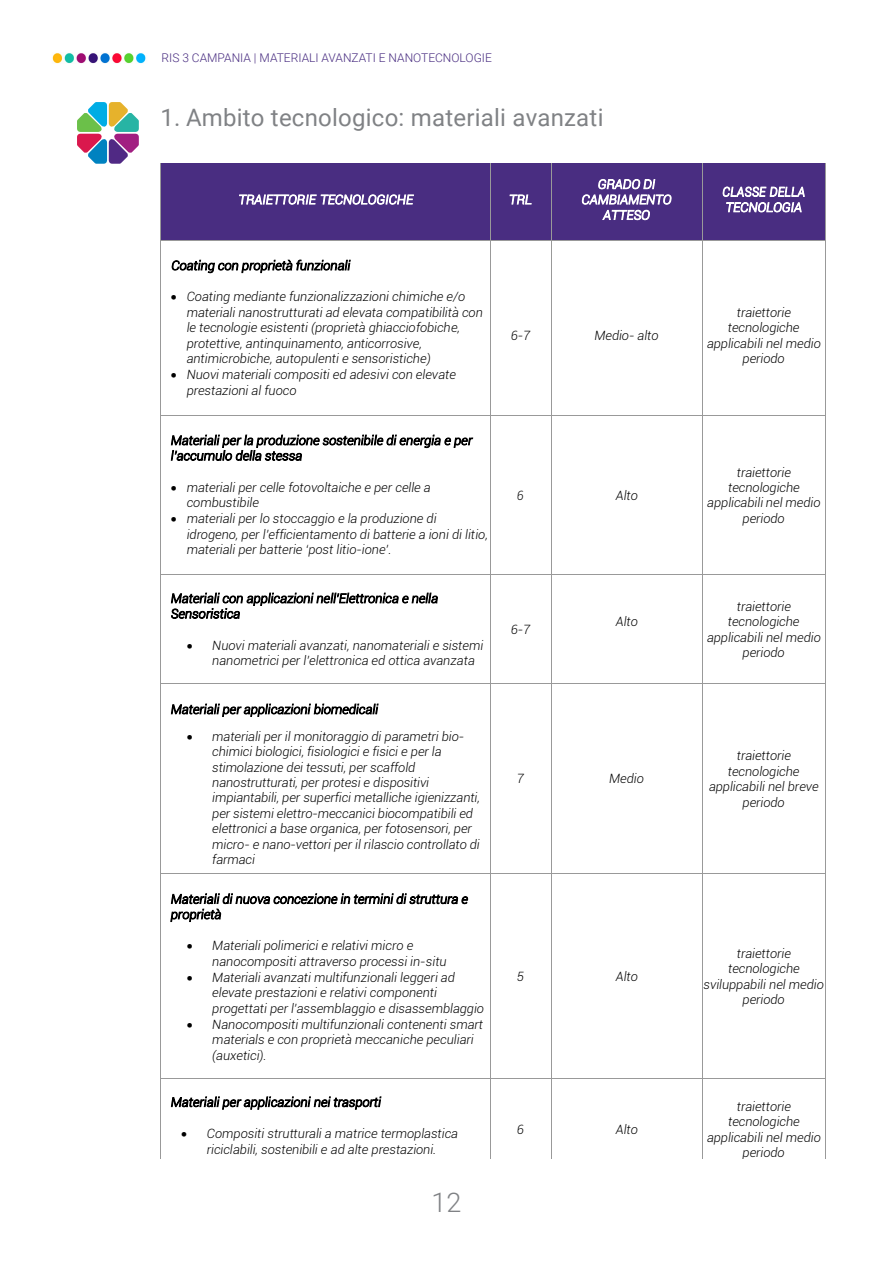
<style>
.page{position:relative;width:893px;height:1263px;background:#fff}
.page>*{position:absolute;margin:0;border:0;box-sizing:border-box;transform-origin:0 0}
.t1{font:300 27px "Roboto";color:#808285}
.t2{font:24px "Roboto";letter-spacing:.01em;color:#808285}
.t3{font:italic 300 12.9px/15.5px "Roboto";letter-spacing:-.005em;color:#000}
.t4{font:italic 300 12.9px/15.5px "Roboto";letter-spacing:.005em;color:#fff;text-align:center}
.t5{font:italic 300 12.9px/15.5px "Roboto";letter-spacing:.005em;color:#fff;scale:.92 1}
.t6{font:italic 300 12.9px "Roboto";letter-spacing:-.005em;color:#000;scale:.96 1}
.t7{font:300 12px "Roboto";color:#492d81}
</style>
<div class="page">
<img style="left:52px;top:53px;width:94px;height:11px">
<svg style="left:77px;top:102px;width:62px;height:62px"></svg>
<div style="left:161px;top:164px;width:329px;height:76px;background:#492d81"></div>
<div style="left:491px;top:164px;width:60px;height:76px;background:#492d81"></div>
<div style="left:551px;top:164px;width:151px;height:28px;background:#492d81"></div>
<div style="left:551px;top:192px;width:151px;height:15px;background:#492d81"></div>
<div style="left:551px;top:207px;width:151px;height:33px;background:#492d81"></div>
<div style="left:703px;top:164px;width:122px;height:76px;background:#492d81"></div>
<hr style="left:161px;top:164px;width:1px;height:76px;background:#999">
<hr style="left:490px;top:164px;width:1px;height:76px;background:#999">
<hr style="left:551px;top:164px;width:1px;height:76px;background:#999">
<hr style="left:702px;top:164px;width:1px;height:76px;background:#999">
<hr style="left:825px;top:164px;width:1px;height:76px;background:#999">
<hr style="left:161px;top:240px;width:329px;height:1px;background:#999">
<hr style="left:491px;top:240px;width:60px;height:1px;background:#999">
<hr style="left:551px;top:240px;width:151px;height:1px;background:#999">
<hr style="left:703px;top:240px;width:122px;height:1px;background:#999">
<hr style="left:161px;top:241px;width:1px;height:174px;background:#999">
<hr style="left:490px;top:241px;width:1px;height:174px;background:#999">
<hr style="left:551px;top:241px;width:1px;height:174px;background:#999">
<hr style="left:702px;top:241px;width:1px;height:174px;background:#999">
<hr style="left:825px;top:241px;width:1px;height:174px;background:#999">
<hr style="left:161px;top:415px;width:329px;height:1px;background:#999">
<hr style="left:491px;top:415px;width:60px;height:1px;background:#999">
<hr style="left:551px;top:415px;width:151px;height:1px;background:#999">
<hr style="left:703px;top:415px;width:122px;height:1px;background:#999">
<hr style="left:161px;top:416px;width:1px;height:158px;background:#999">
<hr style="left:490px;top:416px;width:1px;height:158px;background:#999">
<hr style="left:551px;top:416px;width:1px;height:158px;background:#999">
<hr style="left:702px;top:416px;width:1px;height:158px;background:#999">
<hr style="left:825px;top:416px;width:1px;height:158px;background:#999">
<hr style="left:161px;top:574px;width:329px;height:1px;background:#999">
<hr style="left:491px;top:574px;width:60px;height:1px;background:#999">
<hr style="left:551px;top:574px;width:151px;height:1px;background:#999">
<hr style="left:703px;top:574px;width:122px;height:1px;background:#999">
<hr style="left:161px;top:575px;width:1px;height:109px;background:#999">
<hr style="left:490px;top:575px;width:1px;height:109px;background:#999">
<hr style="left:551px;top:575px;width:1px;height:109px;background:#999">
<hr style="left:702px;top:575px;width:1px;height:109px;background:#999">
<hr style="left:825px;top:575px;width:1px;height:109px;background:#999">
<hr style="left:161px;top:684px;width:329px;height:1px;background:#999">
<hr style="left:491px;top:684px;width:60px;height:1px;background:#999">
<hr style="left:551px;top:684px;width:151px;height:1px;background:#999">
<hr style="left:703px;top:684px;width:122px;height:1px;background:#999">
<hr style="left:161px;top:684px;width:1px;height:189px;background:#999">
<hr style="left:490px;top:684px;width:1px;height:189px;background:#999">
<hr style="left:551px;top:684px;width:1px;height:189px;background:#999">
<hr style="left:702px;top:684px;width:1px;height:189px;background:#999">
<hr style="left:825px;top:684px;width:1px;height:189px;background:#999">
<hr style="left:161px;top:873px;width:329px;height:1px;background:#999">
<hr style="left:491px;top:873px;width:60px;height:1px;background:#999">
<hr style="left:551px;top:873px;width:151px;height:1px;background:#999">
<hr style="left:703px;top:873px;width:122px;height:1px;background:#999">
<hr style="left:161px;top:874px;width:1px;height:204px;background:#999">
<hr style="left:490px;top:874px;width:1px;height:204px;background:#999">
<hr style="left:551px;top:874px;width:1px;height:204px;background:#999">
<hr style="left:702px;top:874px;width:1px;height:204px;background:#999">
<hr style="left:825px;top:874px;width:1px;height:204px;background:#999">
<hr style="left:161px;top:1078px;width:329px;height:1px;background:#999">
<hr style="left:491px;top:1078px;width:60px;height:1px;background:#999">
<hr style="left:551px;top:1078px;width:151px;height:1px;background:#999">
<hr style="left:703px;top:1078px;width:122px;height:1px;background:#999">
<hr style="left:161px;top:1079px;width:1px;height:79px;background:#999">
<hr style="left:490px;top:1079px;width:1px;height:79px;background:#999">
<hr style="left:551px;top:1079px;width:1px;height:79px;background:#999">
<hr style="left:702px;top:1079px;width:1px;height:79px;background:#999">
<hr style="left:825px;top:1079px;width:1px;height:79px;background:#999">
<p class="t7" style="left:162px;top:49px;width:332px">RIS 3 CAMPANIA | MATERIALI AVANZATI E NANOTECNOLOGIE</p>
<p class="t2" style="left:161px;top:101px;width:444px">1. Ambito tecnologico: materiali avanzati</p>
<p class="t4" style="left:238px;top:191px;width:176px">TRAIETTORIE TECNOLOGICHE</p>
<p class="t4" style="left:509px;top:191px;width:24px">TRL</p>
<p class="t4" style="left:582px;top:176px;width:91px">GRADO DI<br>CAMBIAMENTO<br>ATTESO</p>
<p class="t5" style="left:722px;top:184px;width:91px">CLASSE DELLA<br>TECNOLOGIA</p>
<p class="t3" style="left:171px;top:257px;width:180px">Coating con proprietà funzionali</p>
<p class="t3" style="left:187px;top:289px;width:298px;text-indent:-16px">• Coating mediante funzionalizzazioni chimiche e/o materiali nanostrutturati ad elevata compatibilità con le tecnologie esistenti (proprietà ghiacciofobiche, protettive, antinquinamento, anticorrosive, antimicrobiche, autopulenti e sensoristiche)</p>
<p class="t3" style="left:187px;top:366px;width:271px;text-indent:-16px">• Nuovi materiali compositi ed adesivi con elevate prestazioni al fuoco</p>
<p class="t3" style="left:171px;top:432px;width:303px">Materiali per la produzione sostenibile di energia e per l’accumulo della stessa</p>
<p class="t3" style="left:187px;top:479px;width:246px;text-indent:-16px">• materiali per celle fotovoltaiche e per celle a combustibile</p>
<p class="t3" style="left:187px;top:511px;width:303px;text-indent:-16px">• materiali per lo stoccaggio e la produzione di idrogeno, per l’efficientamento di batterie a ioni di litio, materiali per batterie ‘post litio-ione’.</p>
<p class="t3" style="left:171px;top:590px;width:269px">Materiali con applicazioni nell’Elettronica e nella<br>Sensoristica</p>
<p class="t3" style="left:212px;top:637px;width:273px;text-indent:-26px">• Nuovi materiali avanzati, nanomateriali e sistemi nanometrici per l’elettronica ed ottica avanzata</p>
<p class="t3" style="left:171px;top:701px;width:209px">Materiali per applicazioni biomedicali</p>
<p class="t3" style="left:212px;top:728px;width:269px;text-indent:-26px">• materiali per il monitoraggio di parametri bio&shy;chimici biologici, fisiologici e fisici e per la stimolazione dei tessuti, per scaffold nanostrutturati, per protesi e dispositivi impiantabili, per superfici metalliche igienizzanti, per sistemi elettro-meccanici biocompatibili ed elettronici a base organica, per fotosensori, per micro- e nano-vettori per il rilascio controllato di farmaci</p>
<p class="t3" style="left:171px;top:891px;width:299px">Materiali di nuova concezione in termini di struttura e proprietà</p>
<p class="t3" style="left:212px;top:937px;width:236px;text-indent:-26px">• Materiali polimerici e relativi micro e nanocompositi attraverso processi in-situ</p>
<p class="t3" style="left:212px;top:969px;width:273px;text-indent:-26px">• Materiali avanzati multifunzionali leggeri ad elevate prestazioni e relativi componenti progettati per l’assemblaggio e disassemblaggio</p>
<p class="t3" style="left:212px;top:1016px;width:272px;text-indent:-26px">• Nanocompositi multifunzionali contenenti smart materials e con proprietà meccaniche peculiari (auxetici).</p>
<p class="t3" style="left:511px;top:327px;width:21px">6-7</p>
<p class="t3" style="left:594px;top:327px;width:66px">Medio- alto</p>
<p class="t6" style="left:517px;top:486px;width:9px">6</p>
<p class="t3" style="left:616px;top:487px;width:24px">Alto</p>
<p class="t3" style="left:511px;top:621px;width:21px">6-7</p>
<p class="t3" style="left:616px;top:613px;width:24px">Alto</p>
<p class="t3" style="left:517px;top:771px;width:9px">7</p>
<p class="t3" style="left:609px;top:771px;width:36px">Medio</p>
<p class="t3" style="left:517px;top:968px;width:9px">5</p>
<p class="t3" style="left:616px;top:968px;width:24px">Alto</p>
<p class="t3" style="left:171px;top:1094px;width:212px">Materiali per applicazioni nei trasporti</p>
<p class="t3" style="left:181px;top:1125px;width:278px;text-align:center">• Compositi strutturali a matrice termoplastica riciclabili, sostenibili e ad alte prestazioni.</p>
<p class="t3" style="left:517px;top:1121px;width:9px">6</p>
<p class="t3" style="left:616px;top:1121px;width:24px">Alto</p>
<h1 class="t1" style="left:431px;top:1183px;width:31px">12</h1>
<p class="t3" style="left:707px;top:304px;width:115px;text-align:center">traiettorie tecnologiche applicabili nel medio periodo</p>
<p class="t3" style="left:707px;top:464px;width:115px;text-align:center">traiettorie tecnologiche applicabili nel medio periodo</p>
<p class="t3" style="left:707px;top:598px;width:115px;text-align:center">traiettorie tecnologiche applicabili nel medio periodo</p>
<p class="t3" style="left:709px;top:748px;width:111px;text-align:center">traiettorie tecnologiche applicabili nel breve periodo</p>
<p class="t3" style="left:704px;top:945px;width:122px;text-align:center">traiettorie tecnologiche sviluppabili nel medio periodo</p>
<p class="t3" style="left:707px;top:1098px;width:115px;text-align:center">traiettorie tecnologiche applicabili nel medio periodo</p>
</div>
